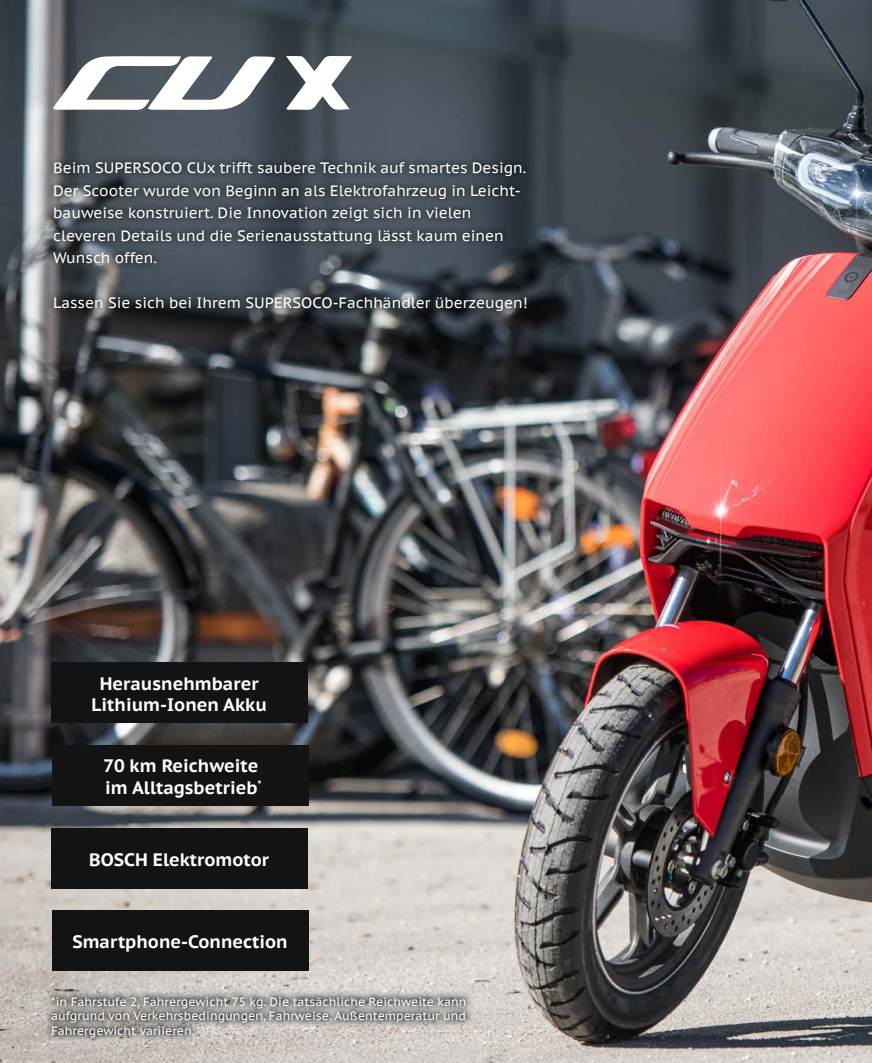
<style>
.page{position:relative;width:872px;height:1063px;background:#fff}
.page>*{position:absolute;margin:0;border:0;box-sizing:border-box;transform-origin:0 0}
.t1{font:700 18px/21.6px "PT Sans Caption";color:#fff}
.t2{font:15px/22.5px "PT Sans Caption";color:#fff}
.t3{font:12px/14.4px "PT Sans Caption";color:#fff;text-align:justify}
</style>
<div class="page">
<img style="left:0;top:0;width:872px;height:1063px">
<svg style="left:53px;top:56px;width:222px;height:54px"></svg>
<svg style="left:286px;top:56px;width:66px;height:55px"></svg>
<svg style="left:46px;top:155px;width:488px;height:164px;background:#40484f"></svg>
<div style="left:52px;top:910px;width:256px;height:61px;background:#131313"></div>
<div style="left:53px;top:745px;width:256px;height:61px;background:#131313"></div>
<div style="left:51px;top:663px;width:256px;height:60px;background:#131313"></div>
<div style="left:51px;top:828px;width:256px;height:60px;background:#131313"></div>
<svg style="left:44px;top:989px;width:429px;height:55px;background:#a39e9b"></svg>
<p class="t2" style="left:53px;top:156px;width:475px">Beim SUPERSOCO CUx trifft saubere Technik auf smartes Design.<br>Der Scooter wurde von Beginn an als Elektrofahrzeug in Leicht&shy;bauweise konstruiert. Die Innovation zeigt sich in vielen cleveren Details und die Serienausstattung lässt kaum einen Wunsch offen.</p>
<p class="t2" style="left:53px;top:291px;width:476px">Lassen Sie sich bei Ihrem SUPERSOCO-Fachhändler überzeugen!</p>
<p class="t1" style="left:92px;top:672px;width:177px;text-align:center">Herausnehmbarer<br>Lithium-Ionen Akku</p>
<p class="t1" style="left:103px;top:755px;width:160px">70 km Reichweite im Alltagsbetrieb<sup>*</sup></p>
<p class="t1" style="left:89px;top:848px;width:181px">BOSCH Elektromotor</p>
<p class="t1" style="left:72px;top:931px;width:217px">Smartphone-Connection</p>
<p class="t3" style="left:51px;top:994px;width:417px">*in Fahrstufe 2, Fahrergewicht 75 kg. Die tatsächliche Reichweite kann aufgrund von Verkehrsbedingungen, Fahrweise, Außentemperatur und Fahrergewicht variieren.</p>
</div>
